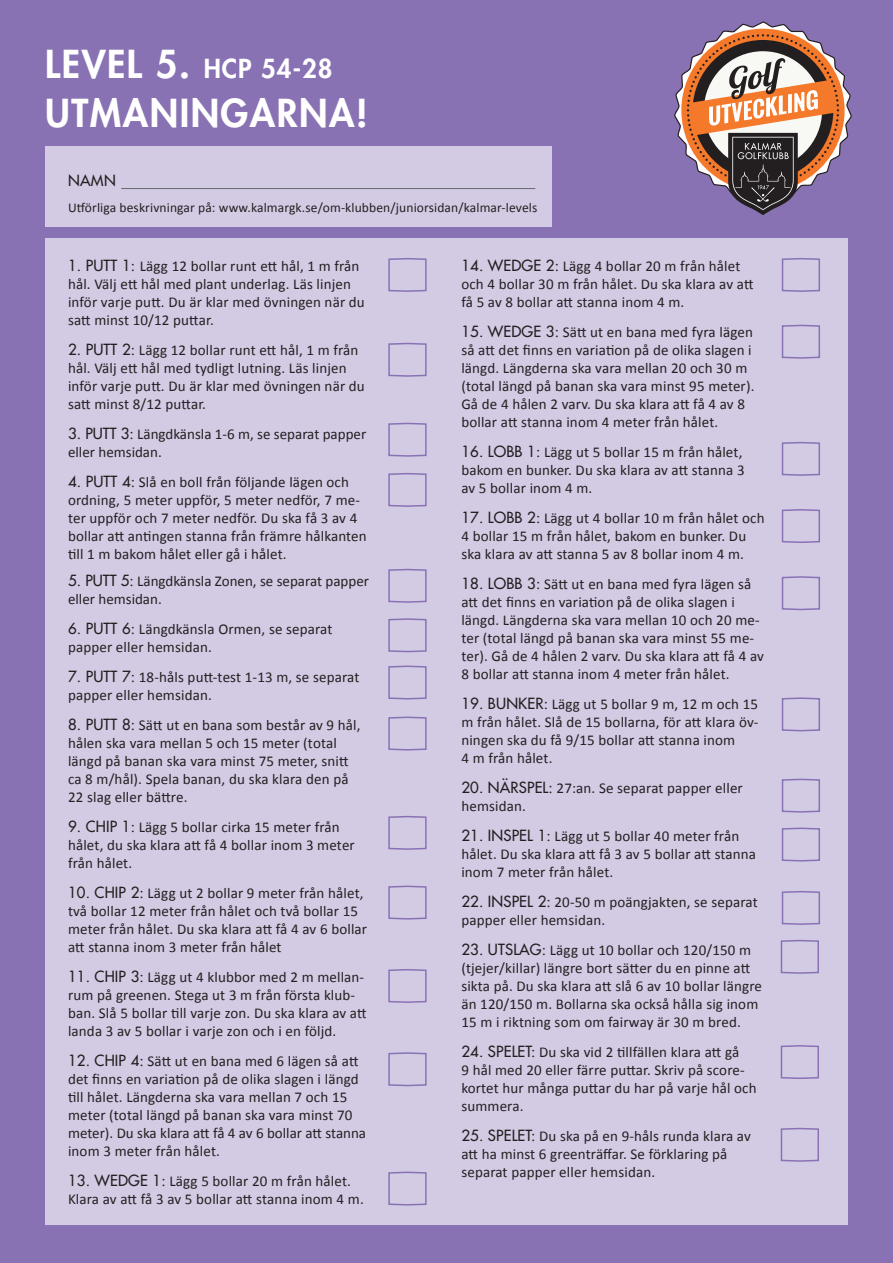
<style>
.page{position:relative;width:893px;height:1263px;background:#8972b3}
.page>*{position:absolute;margin:0;border:0;box-sizing:border-box;transform-origin:0 0}
.t1{font:800 37.5px "Futura";letter-spacing:.04em;color:#fff}
.t2{font:800 25.5px "Futura";letter-spacing:.04em;color:#fff}
.t3{font:15px/18px "Calibri";letter-spacing:.01em;color:#231f20}
.t4{font:15px "Futura";color:#231f20}
.t5{font:13.5px "Calibri";letter-spacing:.01em;color:#231f20}
.s1{font-size:37.5px}
.s2{font-family:"Futura"}
</style>
<div class="page">
<div style="left:45px;top:146px;width:506px;height:80px;background:#d3cbe4"></div>
<hr style="left:121px;top:188px;width:414px;height:1px;background:#6c6d70">
<div style="left:45px;top:238px;width:803px;height:987px;background:#d3cbe4"></div>
<svg style="left:388px;top:258px;width:39px;height:34px"></svg>
<svg style="left:781px;top:258px;width:39px;height:34px"></svg>
<svg style="left:388px;top:342px;width:39px;height:35px"></svg>
<svg style="left:781px;top:324px;width:39px;height:35px"></svg>
<svg style="left:388px;top:422px;width:39px;height:35px"></svg>
<svg style="left:781px;top:441px;width:39px;height:35px"></svg>
<svg style="left:388px;top:472px;width:39px;height:35px"></svg>
<svg style="left:781px;top:509px;width:39px;height:34px"></svg>
<svg style="left:388px;top:568px;width:39px;height:35px"></svg>
<svg style="left:781px;top:576px;width:39px;height:35px"></svg>
<svg style="left:781px;top:697px;width:39px;height:35px"></svg>
<svg style="left:781px;top:778px;width:39px;height:35px"></svg>
<svg style="left:781px;top:827px;width:39px;height:35px"></svg>
<svg style="left:781px;top:891px;width:39px;height:34px"></svg>
<svg style="left:388px;top:618px;width:39px;height:35px"></svg>
<svg style="left:388px;top:665px;width:39px;height:35px"></svg>
<svg style="left:388px;top:716px;width:39px;height:35px"></svg>
<svg style="left:388px;top:815px;width:39px;height:35px"></svg>
<svg style="left:388px;top:885px;width:39px;height:35px"></svg>
<svg style="left:388px;top:969px;width:39px;height:34px"></svg>
<svg style="left:388px;top:1052px;width:39px;height:35px"></svg>
<svg style="left:388px;top:1171px;width:39px;height:35px"></svg>
<svg style="left:780px;top:1127px;width:39px;height:35px"></svg>
<svg style="left:780px;top:1045px;width:39px;height:34px"></svg>
<svg style="left:780px;top:939px;width:39px;height:35px"></svg>
<svg style="left:674px;top:21px;width:178px;height:194px"></svg>
<h2 class="t2" style="left:45px;top:51px;width:289px"><span class="s1">LEVEL 5.</span> HCP 54-28</h2>
<h1 class="t1" style="left:45px;top:88px;width:324px">UTMANINGARNA!</h1>
<p class="t4" style="left:68px;top:171px;width:49px">NAMN</p>
<p class="t5" style="left:68px;top:199px;width:471px">Utförliga beskrivningar på: www.kalmargk.se/om-klubben/juniorsidan/kalmar-levels</p>
<p class="t3" style="left:68px;top:257px;width:298px"><span class="s2">1. PUTT 1:</span> Lägg 12 bollar runt ett hål, 1 m från hål. Välj ett hål med plant underlag. Läs linjen inför varje putt. Du är klar med övningen när du satt minst 10/12 puttar.</p>
<p class="t3" style="left:68px;top:341px;width:298px"><span class="s2">2. PUTT 2:</span> Lägg 12 bollar runt ett hål, 1 m från hål. Välj ett hål med tydligt lutning. Läs linjen inför varje putt. Du är klar med övningen när du satt minst 8/12 puttar.</p>
<p class="t3" style="left:68px;top:425px;width:300px"><span class="s2">3. PUTT 3:</span> Längdkänsla 1-6 m, se separat papper eller hemsidan.</p>
<p class="t3" style="left:68px;top:473px;width:300px"><span class="s2">4. PUTT 4:</span> Slå en boll från följande lägen och ordning, 5 meter uppför, 5 meter nedför, 7 me&shy;ter uppför och 7 meter nedför. Du ska få 3 av 4 bollar att antingen stanna från främre hålkanten till 1 m bakom hålet eller gå i hålet.</p>
<p class="t3" style="left:68px;top:572px;width:302px"><span class="s2">5. PUTT 5:</span> Längdkänsla Zonen, se separat papper eller hemsidan.</p>
<p class="t3" style="left:68px;top:620px;width:266px"><span class="s2">6. PUTT 6:</span> Längdkänsla Ormen, se separat papper eller hemsidan.</p>
<p class="t3" style="left:68px;top:668px;width:293px"><span class="s2">7. PUTT 7:</span> 18-håls putt-test 1-13 m, se separat papper eller hemsidan.</p>
<p class="t3" style="left:68px;top:716px;width:294px"><span class="s2">8. PUTT 8:</span> Sätt ut en bana som består av 9 hål, hålen ska vara mellan 5 och 15 meter (total längd på banan ska vara minst 75 meter, snitt ca 8 m/hål). Spela banan, du ska klara den på 22 slag eller bättre.</p>
<p class="t3" style="left:68px;top:818px;width:288px"><span class="s2">9. CHIP 1:</span> Lägg 5 bollar cirka 15 meter från hålet, du ska klara att få 4 bollar inom 3 meter från hålet.</p>
<p class="t3" style="left:68px;top:884px;width:301px"><span class="s2">10. CHIP 2:</span> Lägg ut 2 bollar 9 meter från hålet, två bollar 12 meter från hålet och två bollar 15 meter från hålet. Du ska klara att få 4 av 6 bollar att stanna inom 3 meter från hålet</p>
<p class="t3" style="left:68px;top:968px;width:300px"><span class="s2">11. CHIP 3:</span> Lägg ut 4 klubbor med 2 m mellan&shy;rum på greenen. Stega ut 3 m från första klub&shy;ban. Slå 5 bollar till varje zon. Du ska klara av att landa 3 av 5 bollar i varje zon och i en följd.</p>
<p class="t3" style="left:68px;top:1052px;width:300px"><span class="s2">12. CHIP 4:</span> Sätt ut en bana med 6 lägen så att det finns en variation på de olika slagen i längd till hålet. Längderna ska vara mellan 7 och 15 meter (total längd på banan ska vara minst 70 meter). Du ska klara att få 4 av 6 bollar att stanna inom 3 meter från hålet.</p>
<p class="t3" style="left:68px;top:1172px;width:297px"><span class="s2">13. WEDGE 1:</span> Lägg 5 bollar 20 m från hålet.<br>Klara av att få 3 av 5 bollar att stanna inom 4 m.</p>
<p class="t3" style="left:461px;top:257px;width:294px"><span class="s2">14. WEDGE 2:</span> Lägg 4 bollar 20 m från hålet och 4 bollar 30 m från hålet. Du ska klara av att få 5 av 8 bollar att stanna inom 4 m.</p>
<p class="t3" style="left:461px;top:323px;width:295px"><span class="s2">15. WEDGE 3:</span> Sätt ut en bana med fyra lägen så att det finns en variation på de olika slagen i längd. Längderna ska vara mellan 20 och 30 m (total längd på banan ska vara minst 95 meter).<br>Gå de 4 hålen 2 varv. Du ska klara att få 4 av 8 bollar att stanna inom 4 meter från hålet.</p>
<p class="t3" style="left:461px;top:443px;width:285px"><span class="s2">16. LOBB 1:</span> Lägg ut 5 bollar 15 m från hålet, bakom en bunker. Du ska klara av att stanna 3 av 5 bollar inom 4 m.</p>
<p class="t3" style="left:461px;top:509px;width:305px"><span class="s2">17. LOBB 2:</span> Lägg ut 4 bollar 10 m från hålet och<br>4 bollar 15 m från hålet, bakom en bunker. Du ska klara av att stanna 5 av 8 bollar inom 4 m.</p>
<p class="t3" style="left:461px;top:575px;width:304px"><span class="s2">18. LOBB 3:</span> Sätt ut en bana med fyra lägen så att det finns en variation på de olika slagen i längd. Längderna ska vara mellan 10 och 20 me&shy;ter (total längd på banan ska vara minst 55 me&shy;ter). Gå de 4 hålen 2 varv. Du ska klara att få 4 av 8 bollar att stanna inom 4 meter från hålet.</p>
<p class="t3" style="left:461px;top:695px;width:298px"><span class="s2">19. BUNKER:</span> Lägg ut 5 bollar 9 m, 12 m och 15 m från hålet. Slå de 15 bollarna, för att klara öv&shy;ningen ska du få 9/15 bollar att stanna inom<br>4 m från hålet.</p>
<p class="t3" style="left:461px;top:779px;width:283px"><span class="s2">20. NÄRSPEL:</span> 27:an. Se separat papper eller hemsidan.</p>
<p class="t3" style="left:461px;top:827px;width:296px"><span class="s2">21. INSPEL 1:</span> Lägg ut 5 bollar 40 meter från hålet. Du ska klara att få 3 av 5 bollar att stanna inom 7 meter från hålet.</p>
<p class="t3" style="left:461px;top:893px;width:298px"><span class="s2">22. INSPEL 2:</span> 20-50 m poängjakten, se separat papper eller hemsidan.</p>
<p class="t3" style="left:461px;top:941px;width:302px"><span class="s2">23. UTSLAG:</span> Lägg ut 10 bollar och 120/150 m (tjejer/killar) längre bort sätter du en pinne att sikta på. Du ska klara att slå 6 av 10 bollar längre än 120/150 m. Bollarna ska också hålla sig inom 15 m i riktning som om fairway är 30 m bred.</p>
<p class="t3" style="left:461px;top:1043px;width:297px"><span class="s2">24. SPELET:</span> Du ska vid 2 tillfällen klara att gå<br>9 hål med 20 eller färre puttar. Skriv på score&shy;kortet hur många puttar du har på varje hål och summera.</p>
<p class="t3" style="left:461px;top:1127px;width:291px"><span class="s2">25. SPELET:</span> Du ska på en 9-håls runda klara av att ha minst 6 greenträffar. Se förklaring på separat papper eller hemsidan.</p>
</div>
